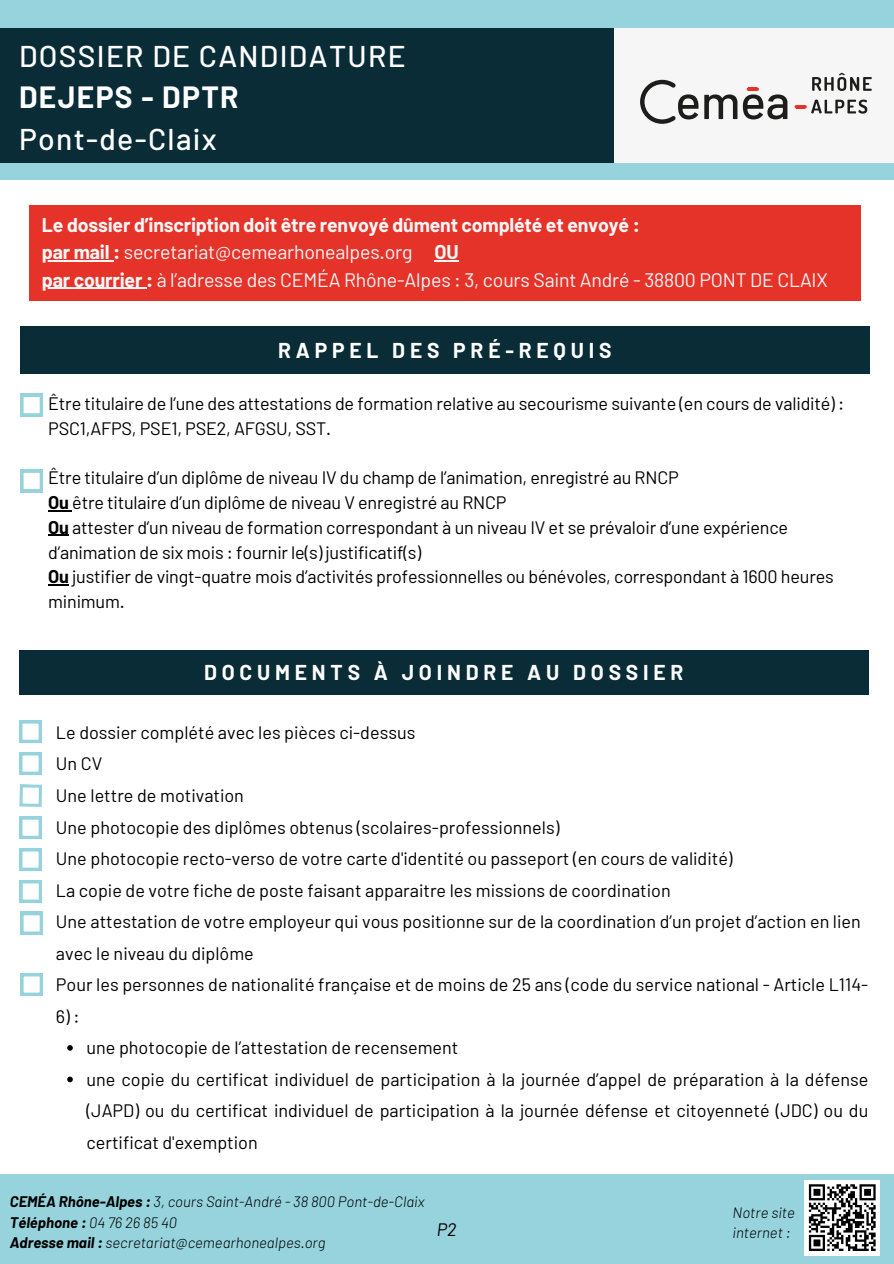
<style>
.page{position:relative;width:894px;height:1264px;background:#fff}
.page>*{position:absolute;margin:0;border:0;box-sizing:border-box;transform-origin:0 0}
.t1{font:500 30px "Barlow";letter-spacing:.045em;color:#fff}
.t2{font:700 30px "Barlow";letter-spacing:.045em;color:#fff}
.t3{font:700 21px "Barlow";letter-spacing:.23em;color:#fff}
.t4{font:19.5px/27px "Barlow";letter-spacing:-.01em;color:#f6f6f6}
.t5{font:18px/24.8px "Barlow";color:#000}
.t6{font:italic 18px "Barlow";color:#000}
.t7{font:italic 300 15px/20.2px "Barlow";color:#000}
.s1{font-weight:700}
</style>
<div class="page">
<div style="left:0;top:1174px;width:893px;height:89px;background:#96d3dd"></div>
<div style="left:804px;top:1179px;width:76px;height:76px;background:#fff"></div>
<svg style="left:808px;top:1184px;width:68px;height:67px"></svg>
<div style="left:19px;top:650px;width:849px;height:44px;background:#092c36"></div>
<div style="left:29px;top:205px;width:831px;height:95px;background:#e6332a"></div>
<hr style="left:42px;top:260px;width:71px;height:2px;background:#f6f6f6">
<hr style="left:434px;top:260px;width:24px;height:2px;background:#f6f6f6">
<hr style="left:42px;top:287px;width:104px;height:2px;background:#f6f6f6">
<svg style="left:67px;top:1045px;width:6px;height:5px"></svg>
<svg style="left:67px;top:1076px;width:6px;height:6px"></svg>
<svg style="left:19px;top:752px;width:23px;height:22px"></svg>
<svg style="left:19px;top:784px;width:23px;height:23px"></svg>
<svg style="left:19px;top:816px;width:23px;height:22px"></svg>
<svg style="left:19px;top:848px;width:23px;height:22px"></svg>
<svg style="left:19px;top:880px;width:23px;height:22px"></svg>
<svg style="left:19px;top:720px;width:23px;height:22px"></svg>
<div style="left:0;top:0;width:893px;height:179px;background:#96d3dd"></div>
<div style="left:0;top:28px;width:621px;height:134px;background:#092c36"></div>
<div style="left:613px;top:28px;width:280px;height:134px;background:#f6f6f6"></div>
<svg style="left:704px;top:72px;width:167px;height:48px"></svg>
<svg style="left:640px;top:80px;width:58px;height:44px"></svg>
<div style="left:20px;top:326px;width:849px;height:47px;background:#092c36"></div>
<svg style="left:48px;top:510px;width:24px;height:1px"></svg>
<svg style="left:48px;top:535px;width:21px;height:1px"></svg>
<svg style="left:48px;top:584px;width:21px;height:1px"></svg>
<svg style="left:20px;top:394px;width:23px;height:22px"></svg>
<svg style="left:20px;top:469px;width:23px;height:23px"></svg>
<svg style="left:20px;top:912px;width:23px;height:22px"></svg>
<svg style="left:20px;top:973px;width:23px;height:22px"></svg>
<h1 class="t1" style="left:19px;top:37px;width:388px">DOSSIER DE CANDIDATURE</h1>
<h1 class="t2" style="left:19px;top:78px;width:221px">DEJEPS - DPTR</h1>
<h1 class="t1" style="left:19px;top:120px;width:199px">Pont-de-Claix</h1>
<p class="t4" style="left:42px;top:211px;width:787px"><span class="s1">Le dossier d’inscription doit être renvoyé dûment complété et envoyé :<br>par mail :</span> secretariat@cemearhonealpes.org <span class="s1">OU<br>par courrier :</span> à l’adresse des CEMÉA Rhône-Alpes : 3, cours Saint André - 38800 PONT DE CLAIX</p>
<p class="t3" style="left:278px;top:337px;width:335px">RAPPEL DES PRÉ-REQUIS</p>
<p class="t5" style="left:48px;top:390px;width:797px">Être titulaire de l’une des attestations de formation relative au secourisme suivante (en cours de validité) :<br>PSC1,AFPS, PSE1, PSE2, AFGSU, SST.</p>
<p class="t5" style="left:48px;top:464px;width:786px">Être titulaire d’un diplôme de niveau IV du champ de l’animation, enregistré au RNCP<br><span class="s1">Ou</span> être titulaire d’un diplôme de niveau V enregistré au RNCP<br><span class="s1">Ou</span> attester d’un niveau de formation correspondant à un niveau IV et se prévaloir d’une expérience d’animation de six mois : fournir le(s) justificatif(s)<br><span class="s1">Ou</span> justifier de vingt-quatre mois d’activités professionnelles ou bénévoles, correspondant à 1600 heures minimum.</p>
<p class="t3" style="left:204px;top:658px;width:481px">DOCUMENTS À JOINDRE AU DOSSIER</p>
<p class="t5" style="left:56px;top:719px;width:361px">Le dossier complété avec les pièces ci-dessus</p>
<p class="t5" style="left:56px;top:751px;width:48px">Un CV</p>
<p class="t5" style="left:56px;top:782px;width:189px">Une lettre de motivation</p>
<p class="t5" style="left:56px;top:814px;width:505px">Une photocopie des diplômes obtenus (scolaires-professionnels)</p>
<p class="t5" style="left:56px;top:845px;width:678px">Une photocopie recto-verso de votre carte d'identité ou passeport (en cours de validité)</p>
<p class="t5" style="left:56px;top:877px;width:616px">La copie de votre fiche de poste faisant apparaitre les missions de coordination</p>
<p class="t5" style="left:56px;top:908px;width:806px">Une attestation de votre employeur qui vous positionne sur de la coordination d’un projet d’action en lien</p>
<p class="t5" style="left:56px;top:940px;width:199px">avec le niveau du diplôme</p>
<p class="t5" style="left:56px;top:971px;width:813px">Pour les personnes de nationalité française et de moins de 25 ans (code du service national - Article L114-</p>
<p class="t5" style="left:56px;top:1003px;width:25px">6):</p>
<p class="t5" style="left:86px;top:1034px;width:373px">une photocopie de l’attestation de recensement</p>
<p class="t5" style="left:86px;top:1066px;width:783px">une copie du certificat individuel de participation à la journée d’appel de préparation à la défense</p>
<p class="t5" style="left:86px;top:1097px;width:783px">(JAPD) ou du certificat individuel de participation à la journée défense et citoyenneté (JDC) ou du</p>
<p class="t5" style="left:86px;top:1129px;width:173px">certificat d'exemption</p>
<p class="t7" style="left:10px;top:1191px;width:416px"><span class="s1">CEMÉA Rhône-Alpes :</span> 3, cours Saint-André - 38 800 Pont-de-Claix<br><span class="s1">Téléphone :</span> 04 76 26 85 40<br><span class="s1">Adresse mail :</span> secretariat@cemearhonealpes.org</p>
<p class="t7" style="left:732px;top:1201px;width:64px">Notre site</p>
<p class="t6" style="left:437px;top:1217px;width:21px">P2</p>
<p class="t7" style="left:732px;top:1221px;width:59px">internet :</p>
</div>
